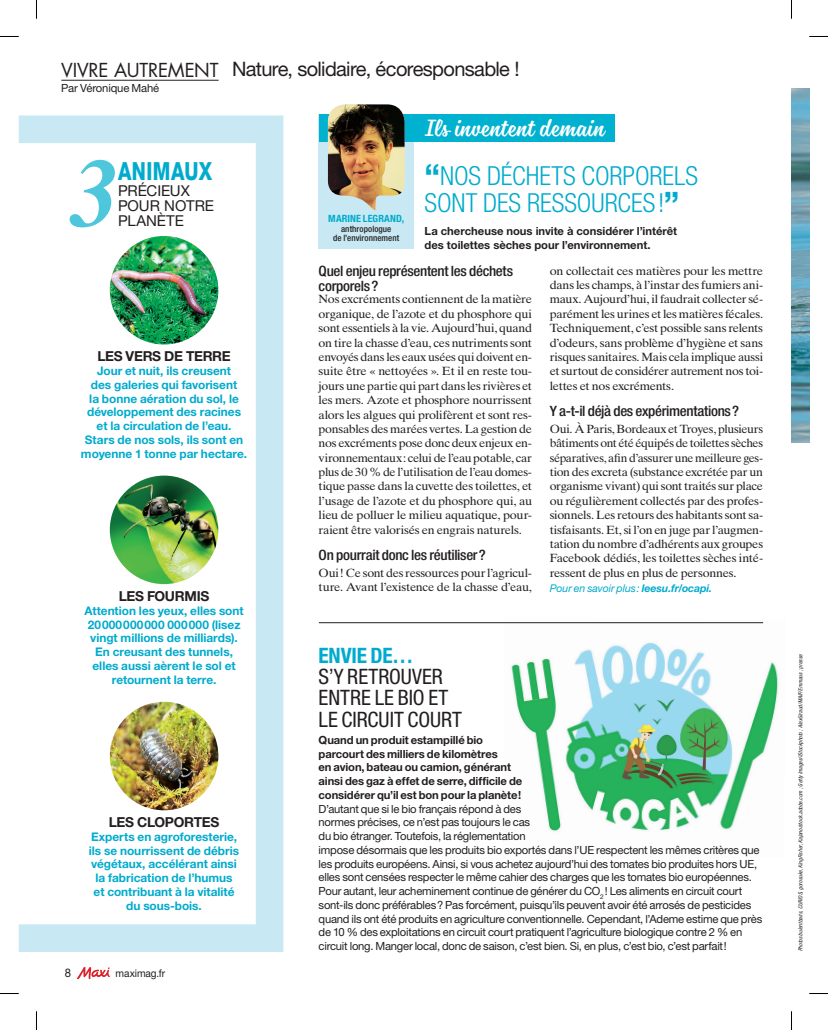
<style>
.page{position:relative;width:828px;height:1030px;background:#fff}
.page>*{position:absolute;margin:0;border:0;box-sizing:border-box;transform-origin:0 0}
.t1{font:italic 700 97px "Times";color:#4ec6dc}
.t2{font:300 condensed 26.25px/27.5px "Helvetica Neue LT Std";letter-spacing:-.005em;color:#00abcd}
.t3{font:800 25px "Helvetica Neue LT Std";letter-spacing:.025em;color:#00abcd;scale:.76 1}
.t4{font:24.75px "Blonde Script";letter-spacing:.01em;color:#fff;scale:1.07 1}
.t5{font:condensed 21.25px/21.2px "Helvetica Neue LT Std";color:#231f20}
.t6{font:700 condensed 21.25px "Helvetica Neue LT Std";letter-spacing:-.01em;color:#00abcd}
.t7{font:20px "Helvetica Neue LT Std";letter-spacing:-.035em;color:#231f20}
.t8{font:15px/15px "Helvetica Neue LT Std";letter-spacing:-.005em;color:#231f20}
.t9{font:500 condensed 14.25px/15px "Helvetica Neue LT Std";letter-spacing:-.02em;color:#231f20;scale:1.05 1}
.t10{font:700 13.75px "Helvetica Neue LT Std";letter-spacing:-.025em;color:#231f20}
.t11{font:11.88px/14.4px "Times Ten LT Std";letter-spacing:-.025em;color:#231f20;text-align:justify;scale:1.05 1}
.t12{font:700 11.88px/13.8px "Helvetica Neue LT Std";letter-spacing:-.005em;color:#00abcd;text-align:center}
.t13{font:11.88px/14.4px "Times Ten LT Std";letter-spacing:-.025em;color:#231f20;text-align:justify}
.t14{font:11.88px/14.4px "Times Ten LT Std";letter-spacing:-.025em;color:#231f20;text-align:justify;scale:1.06 1}
.t15{font:11.88px/14.4px "Times Ten LT Std";letter-spacing:-.025em;color:#231f20;scale:1.04 1}
.t16{font:11.88px "Helvetica Neue LT Std";color:#231f20;scale:.95 1}
.t17{font:11.25px/13.8px "Helvetica Neue LT Std";letter-spacing:-.02em;color:#231f20}
.t18{font:700 11.25px/13.8px "Helvetica Neue LT Std";letter-spacing:-.01em;color:#231f20}
.t19{font:italic 10.62px "Helvetica Neue LT Std";letter-spacing:-.005em;color:#00abcd}
.t20{font:10.62px "Helvetica Neue LT Std";letter-spacing:-.005em;color:#231f20;scale:.95 1}
.t21{font:700 condensed 10px "Helvetica Neue LT Std";letter-spacing:.005em;color:#00abcd}
.t22{font:500 condensed 8.75px/9.4px "Helvetica Neue LT Std";letter-spacing:.005em;color:#231f20;text-align:center}
.t23{font:italic condensed 5.62px "Helvetica Neue LT Std";color:#231f20}
.s1{font-family:"Futura Std";font-size:18.75px}
.s2{font-weight:700;font-stretch:normal;font-size:33.75px}
.s3{font-weight:700}
</style>
<div class="page">
<svg style="left:19px;top:115px;width:264px;height:837px"></svg>
<img style="left:110px;top:701px;width:108px;height:109px;border-radius:54px">
<img style="left:110px;top:236px;width:108px;height:108px;border-radius:54px">
<img style="left:110px;top:475px;width:108px;height:109px;border-radius:54px">
<img style="left:791px;top:88px;width:18px;height:354px">
<svg style="left:77px;top:967px;width:33px;height:12px"></svg>
<hr style="left:61px;top:80px;width:158px;height:1px;background:#231f20">
<div style="left:319px;top:114px;width:95px;height:135px;background:#c8e9f3"></div>
<div style="left:319px;top:114px;width:295px;height:28px;background:#00b1d0"></div>
<img style="left:502px;top:622px;width:276px;height:210px">
<img style="left:327px;top:104px;width:77px;height:106px">
<hr style="left:319px;top:622px;width:444px;height:1px;background:#231f20">
<svg style="left:0;top:36px;width:19px;height:1px"></svg>
<svg style="left:809px;top:36px;width:19px;height:1px"></svg>
<svg style="left:0;top:993px;width:19px;height:1px"></svg>
<svg style="left:809px;top:993px;width:19px;height:1px"></svg>
<svg style="left:36px;top:0;width:1px;height:19px"></svg>
<svg style="left:36px;top:1011px;width:1px;height:19px"></svg>
<svg style="left:791px;top:0;width:1px;height:19px"></svg>
<svg style="left:791px;top:1011px;width:1px;height:19px"></svg>
<h3 class="t7" style="left:61px;top:57px;width:460px"><span class="s1">VIVRE AUTREMENT</span> Nature, solidaire, écoresponsable !</h3>
<p class="t17" style="left:61px;top:81px;width:99px">Par Véronique Mahé</p>
<h1 class="t1" style="left:71px;top:102px;width:50px">3</h1>
<h3 class="t3" style="left:118px;top:156px;width:125px">ANIMAUX</h3>
<h3 class="t8" style="left:118px;top:183px;width:98px">PRÉCIEUX<br>POUR NOTRE<br>PLANÈTE</h3>
<p class="t10" style="left:97px;top:348px;width:135px">LES VERS DE TERRE</p>
<p class="t12" style="left:81px;top:364px;width:168px">Jour et nuit, ils creusent<br>des galeries qui favorisent<br>la bonne aération du sol, le développement des racines et la circulation de l’eau.<br>Stars de nos sols, ils sont en moyenne 1 tonne par hectare.</p>
<p class="t10" style="left:119px;top:587px;width:92px">LES FOURMIS</p>
<p class="t12" style="left:84px;top:603px;width:161px">Attention les yeux, elles sont<br>20000000000 000000 (lisez vingt millions de milliards).<br>En creusant des tunnels, elles aussi aèrent le sol et retournent la terre.</p>
<p class="t10" style="left:109px;top:814px;width:112px">LES CLOPORTES</p>
<p class="t12" style="left:89px;top:829px;width:152px">Experts en agroforesterie, ils se nourrissent de débris végétaux, accélérant ainsi la fabrication de l’humus et contribuant à la vitalité du sous-bois.</p>
<p class="t16" style="left:65px;top:966px;width:8px">8</p>
<p class="t20" style="left:116px;top:967px;width:54px">maximag.fr</p>
<h3 class="t4" style="left:424px;top:114px;width:171px">Ils inventent demain</h3>
<h2 class="t2" style="left:424px;top:161px;width:275px"><span class="s2">“</span>NOS DÉCHETS CORPORELS<br>SONT DES RESSOURCES!<span class="s2">”</span></h2>
<p class="t18" style="left:424px;top:224px;width:254px">La chercheuse nous invite à considérer l’intérêt des toilettes sèches pour l’environnement.</p>
<p class="t9" style="left:319px;top:263px;width:187px">Quel enjeu représentent les déchets corporels?</p>
<p class="t11" style="left:319px;top:292px;width:205px">Nos excréments contiennent de la matière organique, de l’azote et du phosphore qui sont essentiels à la vie. Aujourd’hui, quand on tire la chasse d’eau, ces nutriments sont envoyés dans les eaux usées qui doivent en&shy;suite être « nettoyées ». Et il en reste tou&shy;jours une partie qui part dans les rivières et les mers. Azote et phosphore nourrissent alors les algues qui prolifèrent et sont res&shy;ponsables des marées vertes. La gestion de nos excréments pose donc deux enjeux en&shy;vironnementaux: celui de l’eau potable, car plus de 30 % de l’utilisation de l’eau domes&shy;tique passe dans la cuvette des toilettes, et l’usage de l’azote et du phosphore qui, au lieu de polluer le milieu aquatique, pour&shy;raient être valorisés en engrais naturels.</p>
<p class="t9" style="left:319px;top:547px;width:161px">On pourrait donc les réutiliser?</p>
<p class="t15" style="left:319px;top:565px;width:207px">Oui! Ce sont des ressources pour l’agricul&shy;ture. Avant l’existence de la chasse d’eau,</p>
<p class="t21" style="left:328px;top:213px;width:77px">MARINE LEGRAND,</p>
<p class="t22" style="left:333px;top:224px;width:68px">anthropologue<br>de l’environnement</p>
<p class="t14" style="left:550px;top:263px;width:203px">on collectait ces matières pour les mettre dans les champs, à l’instar des fumiers ani&shy;maux. Aujourd’hui, il faudrait collecter sé&shy;parément les urines et les matières fécales.<br>Techniquement, c’est possible sans relents d’odeurs, sans problème d’hygiène et sans risques sanitaires. Mais cela implique aussi et surtout de considérer autrement nos toi&shy;lettes et nos excréments.</p>
<p class="t9" style="left:550px;top:403px;width:182px">Y a-t-il déjà des expérimentations?</p>
<p class="t13" style="left:550px;top:421px;width:215px">Oui. À Paris, Bordeaux et Troyes, plusieurs bâtiments ont été équipés de toilettes sèches séparatives, afin d’assurer une meilleure ges&shy;tion des excreta (substance excrétée par un organisme vivant) qui sont traités sur place ou régulièrement collectés par des profes&shy;sionnels. Les retours des habitants sont sa&shy;tisfaisants. Et, si l’on en juge par l’augmen&shy;tation du nombre d’adhérents aux groupes Facebook dédiés, les toilettes sèches inté&shy;ressent de plus en plus de personnes.</p>
<p class="t19" style="left:550px;top:582px;width:164px">Pour en savoir plus: <span class="s3">leesu.fr/ocapi.</span></p>
<h3 class="t6" style="left:319px;top:642px;width:96px">ENVIE DE…</h3>
<h3 class="t5" style="left:319px;top:665px;width:145px">S’Y RETROUVER<br>ENTRE LE BIO ET<br>LE CIRCUIT COURT</h3>
<p class="t18" style="left:319px;top:732px;width:205px">Quand un produit estampillé bio parcourt des milliers de kilomètres<br>en avion, bateau ou camion, générant ainsi des gaz à effet de serre, difficile de considérer qu’il est bon pour la planète!</p>
<p class="t17" style="left:319px;top:801px;width:445px">D’autant que si le bio français répond à des<br>normes précises, ce n’est pas toujours le cas<br>du bio étranger. Toutefois, la réglementation<br>impose désormais que les produits bio exportés dans l’UE respectent les mêmes critères que les produits européens. Ainsi, si vous achetez aujourd’hui des tomates bio produites hors UE, elles sont censées respecter le même cahier des charges que les tomates bio européennes.<br>Pour autant, leur acheminement continue de générer du CO<sub>2</sub> ! Les aliments en circuit court sont-ils donc préférables? Pas forcément, puisqu’ils peuvent avoir été arrosés de pesticides quand ils ont été produits en agriculture conventionnelle. Cependant, l’Ademe estime que près de 10 % des exploitations en circuit court pratiquent l’agriculture biologique contre 2 % en circuit long. Manger local, donc de saison, c’est bien. Si, en plus, c’est bio, c’est parfait!</p>
<p class="t23" style="left:797px;top:951px;width:299px;rotate:-90deg">Photos bulentbaris, CURIOS, gorosuke, KingFisher, Kajano/stock.adobe.com ; Getty Images/iStockphoto ; AlexGiraud/MAIF/Emmaus ; presse</p>
</div>
